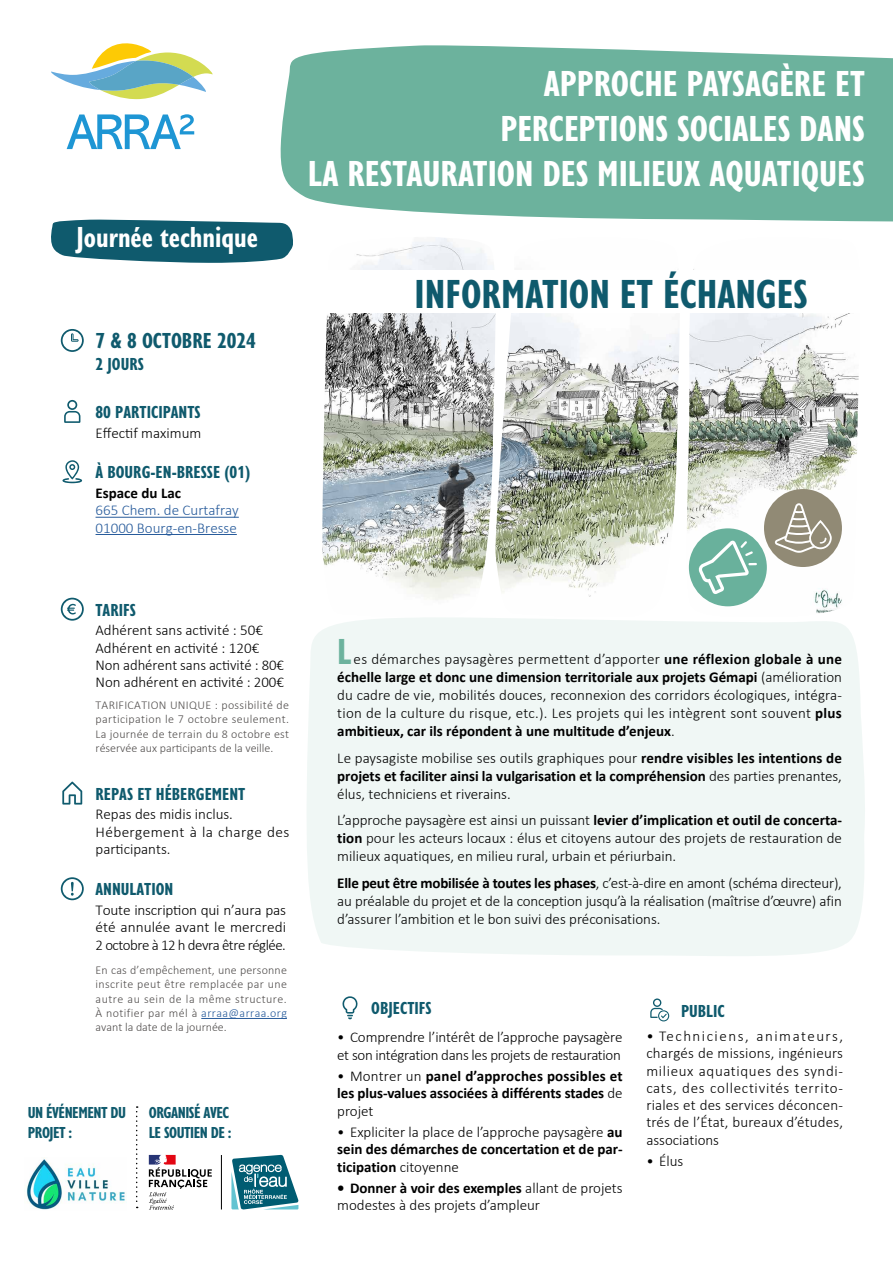
<style>
.page{position:relative;width:893px;height:1263px;background:#fff}
.page>*{position:absolute;margin:0;border:0;box-sizing:border-box;transform-origin:0 0}
.t1{font:700 condensed 42px "Gill Sans Nova";color:#0f5a6d}
.t2{font:700 condensed 37.5px/45px "Gill Sans Nova";color:#fff;text-align:right}
.t3{font:700 condensed 37.5px "Gill Sans Nova";color:#6cb29d}
.t4{font:700 condensed 30px "Gill Sans Nova";color:#fff}
.t5{font:700 condensed 22.5px "Gill Sans Nova";color:#0f5a6d}
.t6{font:700 condensed 18px "Gill Sans Nova";color:#0f5a6d}
.t7{font:700 condensed 16.5px/19.8px "Gill Sans Nova";letter-spacing:-.03em;color:#0f5a6d}
.t8{font:300 15px/17.2px "Calibri";color:#000;text-align:justify}
.t9{font:700 15px/17.2px "Calibri";color:#000;text-align:justify}
.t10{font:300 15px/17.2px "Calibri";letter-spacing:-.02em;color:#000}
.t11{font:300 15px/17.2px "Calibri";color:#275b9b}
.t12{font:300 12px/14.4px "Calibri";color:#524f4e;text-align:justify}
.s1{color:#275b9b}
.s2{font-weight:700}
.s3{font-weight:300}
</style>
<div class="page">
<img style="left:322px;top:237px;width:537px;height:376px">
<svg style="left:342px;top:996px;width:16px;height:23px"></svg>
<svg style="left:650px;top:998px;width:19px;height:23px"></svg>
<div style="left:307px;top:617px;width:558px;height:339px;background:#f0f7f5"></div>
<hr style="left:96px;top:517px;width:143px;height:1px;background:#275b9b">
<hr style="left:96px;top:534px;width:141px;height:1px;background:#275b9b">
<svg style="left:62px;top:460px;width:20px;height:23px"></svg>
<svg style="left:64px;top:400px;width:16px;height:23px"></svg>
<svg style="left:61px;top:329px;width:23px;height:23px"></svg>
<svg style="left:51px;top:219px;width:242px;height:44px"></svg>
<img style="left:26px;top:1157px;width:100px;height:53px">
<svg style="left:231px;top:1155px;width:68px;height:54px"></svg>
<svg style="left:149px;top:1155px;width:63px;height:54px"></svg>
<hr style="left:221px;top:1155px;width:1px;height:54px;background:#000">
<svg style="left:136px;top:1106px;width:2px;height:102px"></svg>
<svg style="left:61px;top:598px;width:23px;height:23px"></svg>
<svg style="left:62px;top:782px;width:20px;height:22px"></svg>
<hr style="left:201px;top:1018px;width:86px;height:1px;background:#275b9b">
<svg style="left:61px;top:877px;width:23px;height:23px"></svg>
<div style="left:764px;top:489px;width:78px;height:78px;background:#918a75;border-radius:50%"></div>
<svg style="left:775px;top:503px;width:57px;height:50px"></svg>
<svg style="left:273px;top:45px;width:620px;height:181px;fill:#6cb29d"></svg>
<svg style="left:51px;top:43px;width:162px;height:56px"></svg>
<svg style="left:67px;top:114px;width:127px;height:35px"></svg>
<div style="left:304px;top:270px;width:589px;height:43px;background:#fff"></div>
<div style="left:689px;top:528px;width:78px;height:78px;background:#69b19c;border-radius:50%"></div>
<svg style="left:698px;top:540px;width:59px;height:54px"></svg>
<h3 class="t4" style="left:76px;top:217px;width:183px">Journée technique</h3>
<h3 class="t5" style="left:96px;top:326px;width:162px">7 &amp; 8 OCTOBRE 2024</h3>
<p class="t6" style="left:96px;top:352px;width:50px">2 JOURS</p>
<p class="t6" style="left:96px;top:400px;width:107px">80 PARTICIPANTS</p>
<p class="t8" style="left:96px;top:424px;width:107px">Effectif maximum</p>
<p class="t6" style="left:96px;top:460px;width:156px">À BOURG-EN-BRESSE (01)</p>
<p class="t9" style="left:96px;top:484px;width:87px">Espace du Lac</p>
<p class="t11" style="left:96px;top:502px;width:145px">665 Chem. de Curtafray<br>01000 Bourg-en-Bresse</p>
<h2 class="t2" style="left:308px;top:60px;width:558px">APPROCHE PAYSAGÈRE ET<br>PERCEPTIONS SOCIALES DANS<br>LA RESTAURATION DES MILIEUX AQUATIQUES</h2>
<h1 class="t1" style="left:415px;top:266px;width:395px">INFORMATION ET ÉCHANGES</h1>
<p class="t6" style="left:96px;top:598px;width:42px">TARIFS</p>
<p class="t8" style="left:96px;top:622px;width:190px;text-align:left">Adhérent sans activité : 50€<br>Adhérent en activité : 120€<br>Non adhérent sans activité : 80€<br>Non adhérent en activité : 200€</p>
<p class="t12" style="left:96px;top:698px;width:195px">TARIFICATION UNIQUE : possibilité de participation le 7 octobre seulement.<br>La journée de terrain du 8 octobre est réservée aux participants de la veille.</p>
<p class="t6" style="left:96px;top:781px;width:151px">REPAS ET HÉBERGEMENT</p>
<p class="t8" style="left:96px;top:806px;width:195px;text-align:left">Repas des midis inclus.<br>Hébergement à la charge des participants.</p>
<p class="t6" style="left:96px;top:877px;width:79px">ANNULATION</p>
<p class="t8" style="left:96px;top:901px;width:192px">Toute inscription qui n’aura pas été annulée avant le mercredi 2 octobre à 12 h devra être réglée.</p>
<p class="t12" style="left:96px;top:962px;width:193px">En cas d’empêchement, une personne inscrite peut être remplacée par une autre au sein de la même structure.<br>À notifier par mél à <span class="s1">arraa@arraa.org </span>avant la date de la journée.</p>
<p class="t7" style="left:28px;top:1102px;width:100px">UN ÉVÉNEMENT DU<br>PROJET :</p>
<p class="t7" style="left:149px;top:1102px;width:84px">ORGANISÉ AVEC<br>LE SOUTIEN DE :</p>
<h2 class="t3" style="left:337px;top:627px;width:16px">L</h2>
<p class="t8" style="left:337px;top:650px;width:506px;line-height:18px;text-indent:16px">es démarches paysagères permettent d’apporter <span class="s2">une réflexion globale à une échelle large et donc une dimension territoriale aux projets Gémapi</span> (amélioration du cadre de vie, mobilités douces, reconnexion des corridors écologiques, intégra&shy;tion de la culture du risque, etc.). Les projets qui les intègrent sont souvent <span class="s2">plus ambitieux, car ils répondent à une multitude d’enjeux</span>.</p>
<p class="t8" style="left:337px;top:749px;width:506px;line-height:18px">Le paysagiste mobilise ses outils graphiques pour <span class="s2">rendre visibles les intentions de projets et faciliter ainsi la vulgarisation et la compréhension</span> des parties prenantes, élus, techniciens et riverains.</p>
<p class="t8" style="left:337px;top:811px;width:506px;line-height:18px">L’approche paysagère est ainsi un puissant <span class="s2">levier d’implication et outil de concerta&shy;tion</span> pour les acteurs locaux : élus et citoyens autour des projets de restauration de milieux aquatiques, en milieu rural, urbain et périurbain.</p>
<p class="t8" style="left:337px;top:874px;width:506px;line-height:18px"><span class="s2">Elle peut être mobilisée à toutes les phases</span>, c’est-à-dire en amont (schéma directeur), au préalable du projet et de la conception jusqu’à la réalisation (maîtrise d’œuvre) afin d’assurer l’ambition et le bon suivi des préconisations.</p>
<p class="t6" style="left:371px;top:996px;width:62px">OBJECTIFS</p>
<p class="t6" style="left:681px;top:998px;width:45px">PUBLIC</p>
<p class="t8" style="left:646px;top:1027px;width:198px">• Techniciens, animateurs, chargés de missions, ingénieurs milieux aquatiques des syndi&shy;cats, des collectivités territo&shy;riales et des services déconcen&shy;trés de l’État, bureaux d’études, associations</p>
<p class="t8" style="left:646px;top:1152px;width:39px">• Élus</p>
<p class="t10" style="left:337px;top:1029px;width:287px">• Comprendre l’intérêt de l’approche paysagère et son intégration dans les projets de restauration</p>
<p class="t9" style="left:337px;top:1067px;width:287px"><span class="s3">• Montrer un</span> panel d’approches possibles et les plus-values associées à différents stades <span class="s3">de projet</span></p>
<p class="t9" style="left:337px;top:1123px;width:287px"><span class="s3">• Expliciter la place de l’approche paysagère</span> au sein des démarches de concertation et de par&shy;ticipation <span class="s3">citoyenne</span></p>
<p class="t8" style="left:337px;top:1179px;width:287px"><span class="s2">• Donner à voir des exemples</span> allant de projets modestes à des projets d’ampleur</p>
</div>
